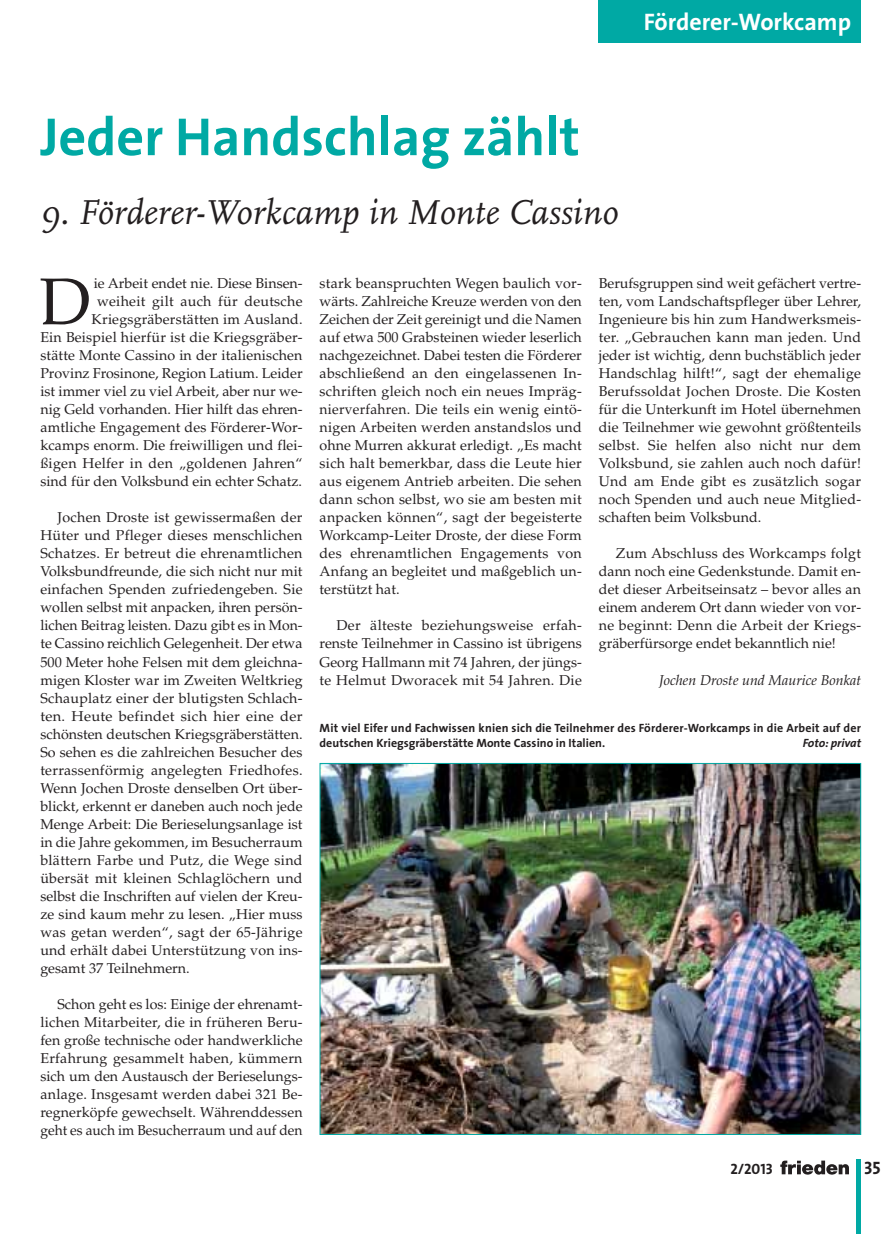
<style>
.page{position:relative;width:893px;height:1234px;background:#fff}
.page>*{position:absolute;margin:0;border:0;box-sizing:border-box;transform-origin:0 0}
.t1{font:66px "Palatino";color:#231f20}
.t2{font:700 54px "The Sans";color:#00a9a4}
.t3{font:italic 36px "Scala";color:#231f20}
.t4{font:700 24px "The Sans";color:#fff}
.t5{font:18px "The Sans Bold Caps";color:#231f20}
.t6{font:15px "The Sans Bold Caps";color:#231f20}
.t7{font:14.25px/18px "Palatino";letter-spacing:.01em;color:#231f20;text-align:justify}
.t8{font:14.25px "Palatino Italic Os F";color:#231f20}
.t9{font:700 12px/15px "The Sans";letter-spacing:.015em;color:#231f20}
.t10{font:italic 700 12px "The Sans";color:#231f20}
</style>
<div class="page">
<div style="left:599px;top:0;width:262px;height:43px;background:#00a9a4"></div>
<img style="left:322px;top:764px;width:537px;height:368px">
<hr style="left:857px;top:1159px;width:4px;height:74px;background:#00a9a4">
<svg style="left:780px;top:1160px;width:69px;height:14px"></svg>
<h3 class="t4" style="left:644px;top:13px;width:209px">Förderer-Workcamp</h3>
<h2 class="t2" style="left:40px;top:116px;width:541px">Jeder Handschlag zählt</h2>
<h3 class="t3" style="left:40px;top:197px;width:579px">9. Förderer-Workcamp in Monte Cassino</h3>
<p class="t7" style="left:40px;top:276px;width:264px;text-align:right">ie Arbeit endet nie. Diese Binsen-<br>weiheit gilt auch für deutsche<br>Kriegs gräberstätten im Ausland.<br>Ein Beispiel hierfür ist die Kriegsgräber&shy;stätte Monte Cassino in der italienischen Provinz Frosinone, Region Latium. Leider ist immer viel zu viel Ar beit, aber nur we - nig Geld vorhanden. Hier hilft das ehren&shy;amtliche Engagement des Förderer-Wor&shy;kcamps enorm. Die freiwilligen und flei - ßigen Helfer in den „goldenen Jahren“ sind für den Volksbund ein echter Schatz.</p>
<p class="t7" style="left:40px;top:510px;width:264px;text-indent:17px">Jochen Droste ist gewissermaßen der Hüter und Pfleger dieses menschlichen Schatzes. Er betreut die ehrenamtlichen Volksbundfreunde, die sich nicht nur mit einfachen Spenden zufriedengeben. Sie wollen selbst mit anpacken, ihren persön&shy;lichen Beitrag leisten. Dazu gibt es in Mon - te Cassino reichlich Gelegenheit. Der etwa 500 Meter hohe Felsen mit dem gleichna&shy;migen Kloster war im Zweiten Weltkrieg Schauplatz einer der blutigsten Schlach&shy;ten. Heute befindet sich hier eine der schönsten deutschen Kriegsgräberstätten.<br>So sehen es die zahlreichen Besucher des terrassenförmig angelegten Friedhofes.<br>Wenn Jochen Droste denselben Ort über - blickt, erkennt er daneben auch noch jede Menge Arbeit: Die Berieselungsanlage ist in die Jahre ge kommen, im Besucherraum blättern Farbe und Putz, die Wege sind übersät mit kleinen Schlaglöchern und selbst die In schriften auf vielen der Kreu&shy;ze sind kaum mehr zu lesen. „Hier muss was ge tan werden“, sagt der 65-Jährige und er hält dabei Unterstützung von ins&shy;gesamt 37 Teilnehmern.</p>
<p class="t7" style="left:40px;top:996px;width:264px;text-indent:17px">Schon geht es los: Einige der ehrenamt&shy;lichen Mitarbeiter, die in früheren Beru&shy;fen große technische oder handwerkliche Erfahrung gesammelt haben, kümmern sich um den Austausch der Berieselungs&shy;anlage. Insgesamt werden dabei 321 Be - reg nerköpfe gewechselt. Währenddessen geht es auch im Besucherraum und auf den</p>
<h1 class="t1" style="left:39px;top:276px;width:53px">D</h1>
<p class="t7" style="left:320px;top:276px;width:264px">stark beanspruchten Wegen baulich vor&shy;wärts. Zahlreiche Kreu ze werden von den Zeichen der Zeit gereinigt und die Namen auf etwa 500 Grabsteinen wieder leserlich nachgezeichnet. Dabei testen die Förderer abschließend an den eingelassenen In - schriften gleich noch ein neues Impräg&shy;nierverfahren. Die teils ein wenig ein tö - nigen Arbeiten werden anstandslos und ohne Mur ren akkurat erledigt. „Es macht sich halt be merkbar, dass die Leute hier aus eigenem Antrieb arbeiten. Die sehen dann schon selbst, wo sie am besten mit an packen können“, sagt der begeisterte Work camp-Leiter Droste, der diese Form des ehrenamtlichen En ga gements von An fang an begleitet und maßgeblich un - terstützt hat.</p>
<p class="t7" style="left:320px;top:618px;width:264px;text-indent:17px">Der älteste beziehungsweise erfah&shy;renste Teilnehmer in Cassino ist übrigens Georg Hallmann mit 74 Jahren, der jüngs - te Helmut Dworacek mit 54 Jahren. Die</p>
<p class="t7" style="left:599px;top:276px;width:264px">Be rufs gruppen sind weit gefächert vertre&shy;ten, vom Landschaftspfleger über Lehrer, In genieure bis hin zum Handwerksmeis - ter. „Gebrauchen kann man jeden. Und jeder ist wichtig, denn buchstäblich jeder Hand schlag hilft!“, sagt der ehemalige Berufssoldat Jochen Droste. Die Kosten für die Unterkunft im Hotel übernehmen die Teilnehmer wie gewohnt größtenteils selbst. Sie helfen also nicht nur dem Volksbund, sie zahlen auch noch da für!<br>Und am Ende gibt es zusätzlich sogar noch Spenden und auch neue Mitglied&shy;schaften beim Volksbund.</p>
<p class="t7" style="left:599px;top:546px;width:264px;text-indent:17px">Zum Abschluss des Workcamps folgt dann noch eine Gedenkstunde. Damit en - det dieser Arbeitseinsatz – bevor alles an einem anderem Ort dann wieder von vor&shy;ne beginnt: Denn die Arbeit der Kriegs&shy;gräberfürsorge endet bekanntlich nie!</p>
<p class="t8" style="left:659px;top:674px;width:204px">Jochen Droste und Maurice Bonkat</p>
<p class="t9" style="left:320px;top:721px;width:543px">Mit viel Eifer und Fachwissen knien sich die Teilnehmer des Förderer-Workcamps in die Arbeit auf der deutschen Kriegsgräberstätte Monte Cassino in Italien.</p>
<p class="t10" style="left:803px;top:738px;width:60px">Foto: privat</p>
<p class="t6" style="left:730px;top:1160px;width:44px">2/2013</p>
<p class="t5" style="left:864px;top:1157px;width:18px">35</p>
</div>
